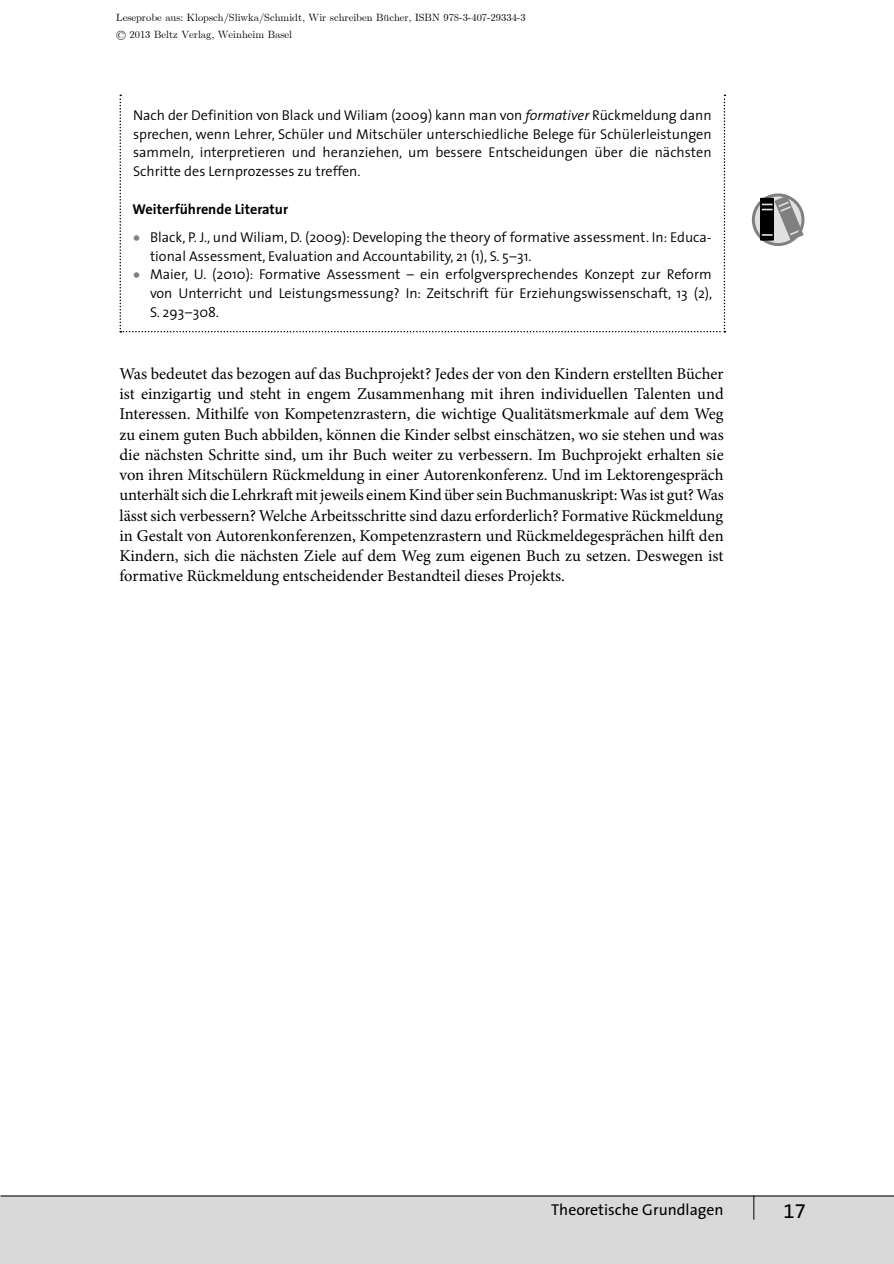
<style>
.page{position:relative;width:894px;height:1264px;background:#fff}
.page>*{position:absolute;margin:0;border:0;box-sizing:border-box;transform-origin:0 0}
.t1{font:20.25px "The Sans Expert";color:#000}
.t2{font:16.5px/20.2px "Minion Pro";color:#000;text-align:justify}
.t3{font:15.75px "The Sans";color:#000}
.t4{font:300 14.25px/18.8px "The Sans";color:#000;text-align:justify}
.t5{font:700 14.25px "The Sans";color:#000}
.t6{font:10.5px/17.5px "Euclid";color:#000}
.s1{font-style:italic}
.s2{font-family:"Minion";font-weight:900;font-size:21px;color:#808080}
</style>
<div class="page">
<div style="left:0;top:1196px;width:893px;height:68px;background:#d9d9d9"></div>
<hr style="left:0;top:1196px;width:893px;height:1px;background:#000">
<svg style="left:753px;top:1196px;width:1px;height:24px"></svg>
<svg style="left:119px;top:95px;width:606px;height:237px"></svg>
<svg style="left:753px;top:195px;width:50px;height:50px"></svg>
<div style="left:751px;top:193px;width:53px;height:53px;border:3px solid #808080;border-radius:50%"></div>
<svg style="left:760px;top:196px;width:43px;height:45px;background:#808080"></svg>
<p class="t6" style="left:116px;top:9px;width:411px">Leseprobe aus: Klopsch/Sliwka/Schmidt, Wir schreiben Bücher, ISBN 978-3-407-29334-3 © 2013 Beltz Verlag, Weinheim Basel</p>
<p class="t4" style="left:133px;top:106px;width:580px">Nach der Definition von Black und Wiliam (2009) kann man von <span class="s1">formativer</span> Rückmeldung dann sprechen, wenn Lehrer, Schüler und Mitschüler unterschiedliche Belege für Schülerleistungen sammeln, interpretieren und heranziehen, um bessere Entscheidungen über die nächsten Schritte des Lernprozesses zu treffen .</p>
<p class="t5" style="left:133px;top:200px;width:157px">Weiterführende Literatur</p>
<p class="t4" style="left:150px;top:227px;width:563px;text-indent:-17px"><span class="s2">•</span> Black, P . J ., und Wiliam, D . (2009): Developing the theory of formative assessment . In: Educa&shy;tional Assessment, Evaluation and Accountability, 21 (1), S . 5–31 .</p>
<p class="t4" style="left:150px;top:265px;width:563px;text-indent:-17px"><span class="s2">•</span> Maier, U . (2010): Formative Assessment – ein erfolgversprechendes Konzept zur Reform von Unterricht und Leistungsmessung? In: Zeitschrift für Erziehungswissenschaft, 13 (2), S . 293–308 .</p>
<p class="t2" style="left:119px;top:363px;width:606px">Was bedeutet das bezogen auf das Buchprojekt? Jedes der von den Kindern erstellten Bücher ist einzigartig und steht in engem Zusammenhang mit ihren individuellen Talenten und Interessen. Mithilfe von Kompetenzrastern, die wichtige Qualitätsmerkmale auf dem Weg zu einem guten Buch abbilden, können die Kinder selbst einschätzen, wo sie stehen und was die nächsten Schritte sind, um ihr Buch weiter zu verbessern. Im Buchprojekt erhalten sie von ihren Mitschülern Rückmeldung in einer Autorenkonferenz. Und im Lektorengespräch unterhältsichdie Lehrkraft mitjeweils einem Kind überseinBuchmanuskript:Was istgut?Was lässt sich verbessern? Welche Arbeitsschritte sind dazu erforderlich? Formative Rückmeldung in Gestalt von Autorenkonferenzen, Kompetenzrastern und Rückmeldegesprächen hilft den Kindern, sich die nächsten Ziele auf dem Weg zum eigenen Buch zu setzen. Deswegen ist formative Rückmeldung entscheidender Bestandteil dieses Projekts.</p>
<p class="t3" style="left:551px;top:1204px;width:174px">Theoretische Grundlagen</p>
<p class="t1" style="left:783px;top:1194px;width:24px">17</p>
</div>
